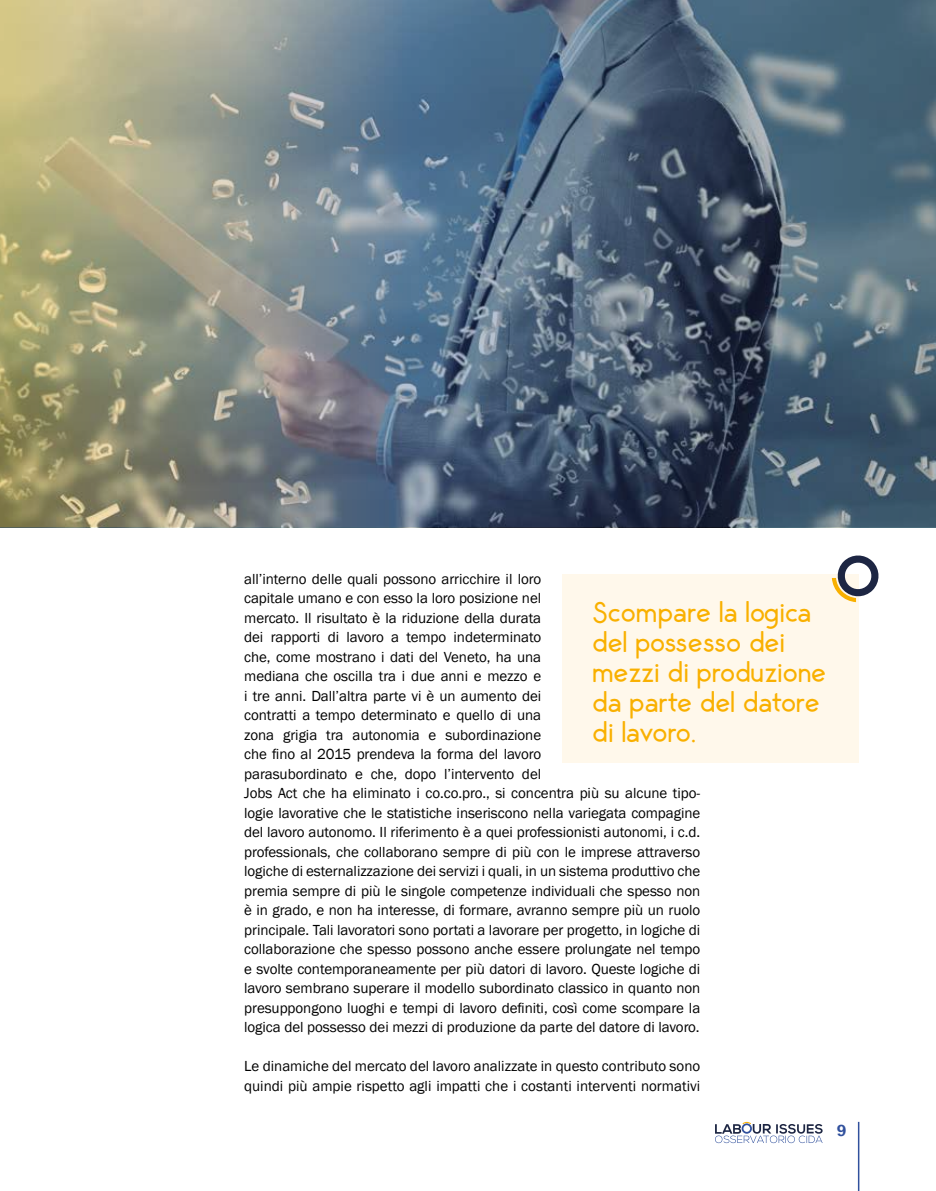
<style>
.page{position:relative;width:936px;height:1191px;background:#fff}
.page>*{position:absolute;margin:0;border:0;box-sizing:border-box;transform-origin:0 0}
.t1{font:28.5px/30px "George Rounded";letter-spacing:-.02em;color:#f9b000}
.t2{font:600 16.5px "Franklin Gothic";color:#31519d}
.t3{font:15px/19.5px "Franklin Gothic";letter-spacing:-.005em;color:#000}
</style>
<div class="page">
<hr style="left:857px;top:1121px;width:2px;height:70px;background:#31519d">
<svg style="left:715px;top:1121px;width:107px;height:22px"></svg>
<img style="left:0;top:0;width:935px;height:527px">
<div style="left:562px;top:574px;width:297px;height:189px;background:#fff8eb"></div>
<svg style="left:831px;top:555px;width:48px;height:47px"></svg>
<p class="t3" style="left:244px;top:569px;width:457px">all’interno delle quali possono arricchire il loro<br>capitale umano e con esso la loro posizione nel<br>mercato. Il risultato è la riduzione della durata<br>dei rapporti di lavoro a tempo indeterminato<br>che, come mostrano i dati del Veneto, ha una<br>mediana che oscilla tra i due anni e mezzo e<br>i tre anni. Dall’altra parte vi è un aumento dei<br>contratti a tempo determinato e quello di una<br>zona grigia tra autonomia e subordinazione<br>che fino al 2015 prendeva la forma del lavoro<br>parasubordinato e che, dopo l’intervento del<br>Jobs Act che ha eliminato i co.co.pro., si concentra più su alcune tipo&shy;logie lavorative che le statistiche inseriscono nella variegata compagine del lavoro autonomo. Il riferimento è a quei professionisti autonomi, i c.d. professionals, che collaborano sempre di più con le imprese attraverso logiche di esternalizzazione dei servizi i quali, in un sistema produttivo che premia sempre di più le singole competenze individuali che spesso non è in grado, e non ha interesse, di formare, avranno sempre più un ruolo principale. Tali lavoratori sono portati a lavorare per progetto, in logiche di collaborazione che spesso possono anche essere prolungate nel tempo e svolte contemporaneamente per più datori di lavoro. Queste logiche di lavoro sembrano superare il modello subordinato classico in quanto non presuppongono luoghi e tempi di lavoro definiti, così come scompare la logica del possesso dei mezzi di produzione da parte del datore di lavoro.</p>
<p class="t3" style="left:244px;top:1057px;width:457px">Le dinamiche del mercato del lavoro analizzate in questo contributo sono quindi più ampie rispetto agli impatti che i costanti interventi normativi</p>
<h1 class="t1" style="left:592px;top:595px;width:236px">Scompare la logica del possesso dei mezzi di produzione da parte del datore di lavoro.</h1>
<p class="t2" style="left:836px;top:1120px;width:11px">9</p>
</div>
